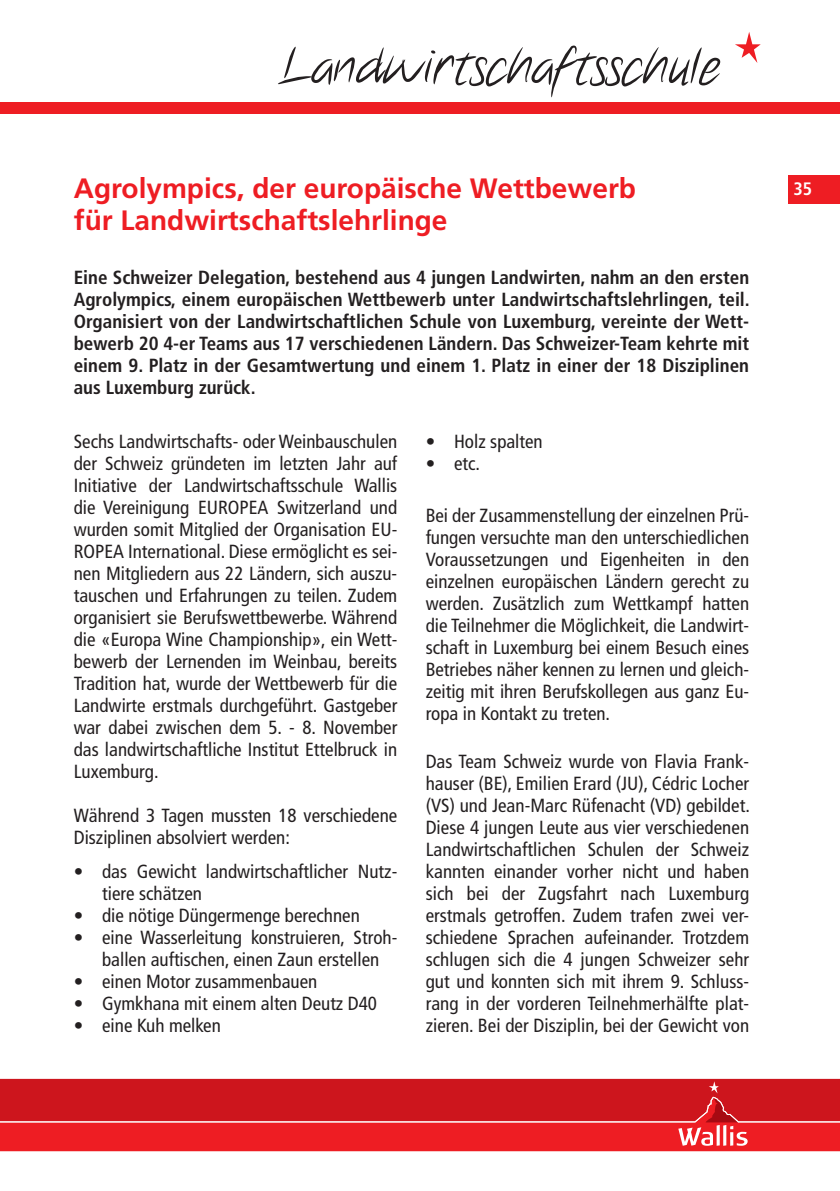
<style>
.page{position:relative;width:840px;height:1191px;background:#fff}
.page>*{position:absolute;margin:0;border:0;box-sizing:border-box;transform-origin:0 0}
.t1{font:52px "Notethis";color:#231f20}
.t2{font:700 28px/32px "Frutiger";color:#ee1d23}
.t3{font:condensed 19px/22px "Frutiger";color:#231f20;text-align:justify}
.t4{font:700 condensed 19px/22px "Frutiger";color:#231f20;text-align:justify}
.t5{font:700 condensed 18px "Frutiger";color:#fff}
</style>
<div class="page">
<div style="left:0;top:1145px;width:839px;height:6px;background:#ee1d23"></div>
<svg style="left:0;top:1078px;width:839px;height:67px;background:#d92128"></svg>
<div style="left:0;top:102px;width:839px;height:11px;background:#ee1d23"></div>
<div style="left:788px;top:176px;width:51px;height:28px;background:#ee1d23"></div>
<svg style="left:735px;top:32px;width:25px;height:31px"></svg>
<h1 class="t1" style="left:281px;top:34px;width:441px">Landwirtschaftsschule</h1>
<h2 class="t2" style="left:74px;top:172px;width:563px">Agrolympics, der europäische Wettbewerb für Landwirtschaftslehrlinge</h2>
<p class="t4" style="left:74px;top:266px;width:677px">Eine Schweizer Delegation, bestehend aus 4 jungen Landwirten, nahm an den ersten Agrolympics, einem europäischen Wettbewerb unter Landwirtschaftslehrlingen, teil.<br>Organisiert von der Landwirtschaftlichen Schule von Luxemburg, vereinte der Wett&shy;bewerb 20 4-er Teams aus 17 verschiedenen Ländern. Das Schweizer-Team kehrte mit einem 9. Platz in der Gesamtwertung und einem 1. Platz in einer der 18 Disziplinen aus Luxemburg zurück.</p>
<p class="t3" style="left:425px;top:431px;width:118px">• Holz spalten</p>
<p class="t3" style="left:425px;top:453px;width:56px">• etc.</p>
<p class="t3" style="left:425px;top:505px;width:325px">Bei der Zusammenstellung der einzelnen Prü&shy;fungen versuchte man den unterschiedlichen Voraussetzungen und Eigenheiten in den einzelnen europäischen Ländern gerecht zu werden. Zusätzlich zum Wettkampf hatten die Teilnehmer die Möglichkeit, die Landwirt&shy;schaft in Luxemburg bei einem Besuch eines Betriebes näher kennen zu lernen und gleich&shy;zeitig mit ihren Berufskollegen aus ganz Eu&shy;ropa in Kontakt zu treten.</p>
<p class="t3" style="left:425px;top:751px;width:325px">Das Team Schweiz wurde von Flavia Frank&shy;hauser (BE), Emilien Erard (JU), Cédric Locher (VS) und Jean-Marc Rüfenacht (VD) gebildet.<br>Diese 4 jungen Leute aus vier verschiedenen Landwirtschaftlichen Schulen der Schweiz kannten einander vorher nicht und haben sich bei der Zugsfahrt nach Luxemburg erstmals getroffen. Zudem trafen zwei ver&shy;schiedene Sprachen aufeinander. Trotzdem schlugen sich die 4 jungen Schweizer sehr gut und konnten sich mit ihrem 9. Schluss&shy;rang in der vorderen Teilnehmerhälfte plat&shy;zieren. Bei der Disziplin, bei der Gewicht von</p>
<p class="t3" style="left:74px;top:431px;width:325px">Sechs Landwirtschafts- oder Weinbauschulen der Schweiz gründeten im letzten Jahr auf Initiative der Landwirtschaftsschule Wallis die Vereinigung EUROPEA Switzerland und wurden somit Mitglied der Organisation EU-ROPEA International. Diese ermöglicht es sei&shy;nen Mitgliedern aus 22 Ländern, sich auszu&shy;tauschen und Erfahrungen zu teilen. Zudem organisiert sie Berufswettbewerbe. Während die «Europa Wine Championship», ein Wett&shy;bewerb der Lernenden im Weinbau, bereits Tradition hat, wurde der Wettbewerb für die Landwirte erstmals durchgeführt. Gastgeber war dabei zwischen dem 5. - 8. November das landwirtschaftliche Institut Ettelbruck in Luxemburg.</p>
<p class="t3" style="left:74px;top:805px;width:325px">Während 3 Tagen mussten 18 verschiedene<br>Disziplinen absolviert werden:</p>
<p class="t3" style="left:102px;top:861px;width:296px;text-indent:-28px">• das Gewicht landwirtschaftlicher Nutz&shy;tiere schätzen</p>
<p class="t3" style="left:74px;top:905px;width:287px">• die nötige Düngermenge berechnen</p>
<p class="t3" style="left:74px;top:927px;width:325px;text-align:center">• eine Wasserleitung konstruieren, Stroh&shy;ballen auftischen, einen Zaun erstellen</p>
<p class="t3" style="left:74px;top:971px;width:245px">• einen Motor zusammenbauen</p>
<p class="t3" style="left:74px;top:993px;width:304px">• Gymkhana mit einem alten Deutz D40</p>
<p class="t3" style="left:74px;top:1015px;width:148px">• eine Kuh melken</p>
<p class="t5" style="left:793px;top:178px;width:20px">35</p>
</div>
